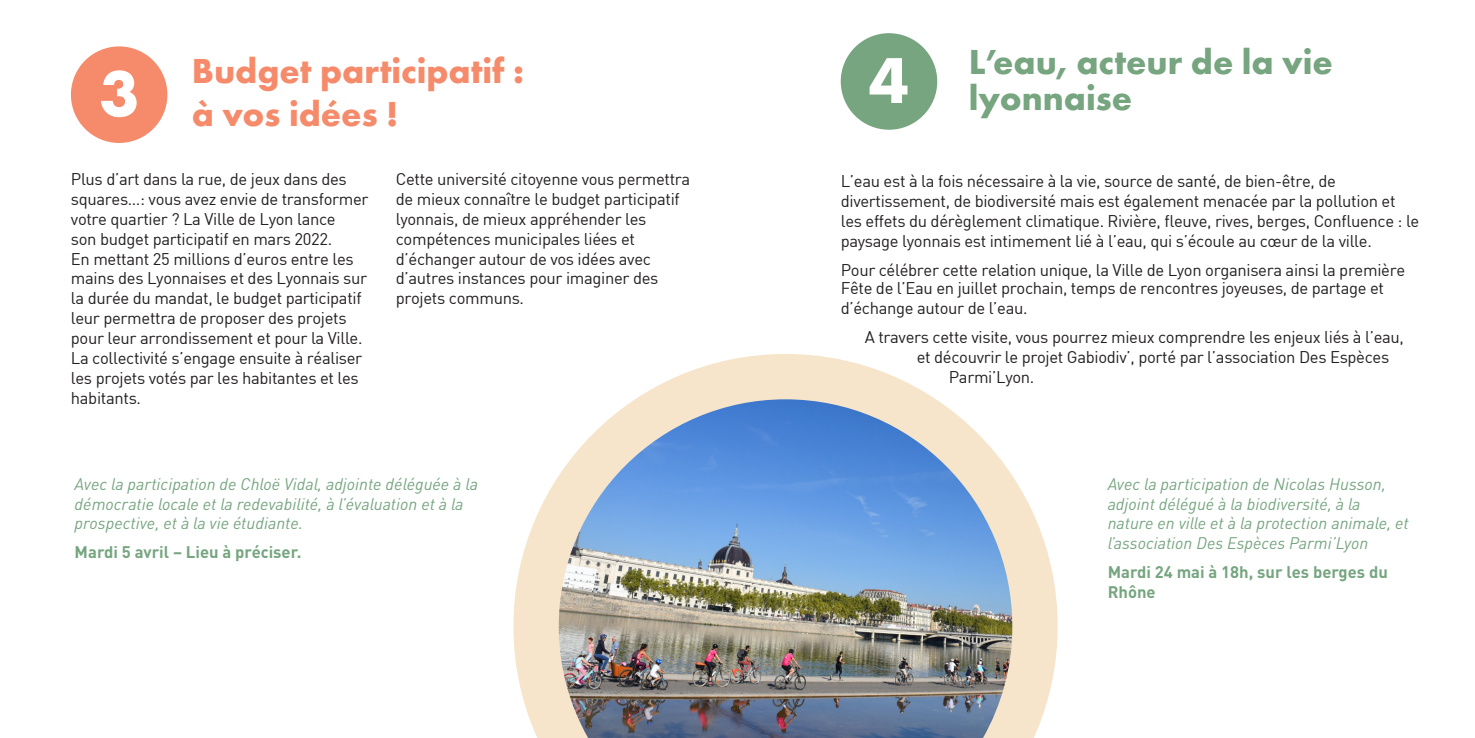
<style>
.page{position:relative;width:1475px;height:738px;background:#fff}
.page>*{position:absolute;margin:0;border:0;box-sizing:border-box;transform-origin:0 0}
.t1{font:700 67.2px "Futura PT";color:#fff}
.t2{font:700 36px "Futura PT";color:#f58b6a}
.t3{font:700 36px "Futura PT";color:#76a580}
.courant{font:16.6px/20px "DIN";letter-spacing:-.02em;color:#231f20}
.courant-2{font:italic 16.6px/20px "DIN Pro";color:#76a580}
.courant-3{font:700 16.6px/20px "DIN Pro";color:#76a580}
</style>
<div class="page">
<svg style="left:513px;top:354px;width:544px;height:383px"></svg>
<img style="left:558px;top:399px;width:454px;height:338px">
<div style="left:71px;top:46px;width:96px;height:97px;background:#f58b6a;border-radius:50%"></div>
<div style="left:840px;top:33px;width:97px;height:97px;background:#76a580;border-radius:50%"></div>
<p class="t1" style="left:99px;top:50px;width:42px">3</p>
<p class="t2" style="left:192px;top:48px;width:334px">Budget participatif :</p>
<p class="t2" style="left:192px;top:91px;width:208px">à vos idées !</p>
<p class="courant" style="left:71px;top:168px;width:299px">Plus d’art dans la rue, de jeux dans des squares…: vous avez envie de transformer votre quartier ? La Ville de Lyon lance<br>son budget participatif en mars 2022.<br>En mettant 25 millions d’euros entre les mains des Lyonnaises et des Lyonnais sur la durée du mandat, le budget participatif leur permettra de proposer des projets pour leur arrondissement et pour la Ville.<br>La collectivité s’engage ensuite à réaliser les projets votés par les habitantes et les habitants.</p>
<p class="courant" style="left:396px;top:168px;width:296px">Cette université citoyenne vous permettra de mieux connaître le budget participatif lyonnais, de mieux appréhender les compétences municipales liées et d’échanger autour de vos idées avec d’autres instances pour imaginer des projets communs.</p>
<p class="courant-2" style="left:75px;top:471px;width:405px">Avec la participation de Chloë Vidal, adjointe déléguée à la démocratie locale et la redevabilité, à l’évaluation et à la prospective, et à la vie étudiante.</p>
<p class="courant-3" style="left:75px;top:539px;width:228px">Mardi 5 avril – Lieu à préciser.</p>
<p class="t1" style="left:868px;top:37px;width:42px">4</p>
<p class="t3" style="left:968px;top:39px;width:365px">L’eau, acteur de la vie</p>
<p class="t3" style="left:968px;top:75px;width:165px">lyonnaise</p>
<p class="courant" style="left:840px;top:171px;width:580px">L’eau est à la fois nécessaire à la vie, source de santé, de bien-être, de divertissement, de biodiversité mais est également menacée par la pollution et les effets du dérèglement climatique. Rivière, fleuve, rives, berges, Confluence : le paysage lyonnais est intimement lié à l’eau, qui s’écoule au cœur de la ville.</p>
<p class="courant" style="left:840px;top:259px;width:566px">Pour célébrer cette relation unique, la Ville de Lyon organisera ainsi la première</p>
<p class="courant" style="left:840px;top:278px;width:545px">Fête de l’Eau en juillet prochain, temps de rencontres joyeuses, de partage et d’échange autour de l’eau.</p>
<p class="courant" style="left:864px;top:326px;width:540px">A travers cette visite, vous pourrez mieux comprendre les enjeux liés à l’eau,</p>
<p class="courant" style="left:916px;top:346px;width:474px">et découvrir le projet Gabiodiv’, porté par l’association Des Espèces</p>
<p class="courant" style="left:948px;top:366px;width:87px">Parmi’Lyon.</p>
<p class="courant-2" style="left:1107px;top:471px;width:303px">Avec la participation de Nicolas Husson, adjoint délégué à la biodiversité, à la nature en ville et à la protection animale, et l’association Des Espèces Parmi’Lyon</p>
<p class="courant-3" style="left:1107px;top:559px;width:282px">Mardi 24 mai à 18h, sur les berges du<br>Rhône</p>
</div>
